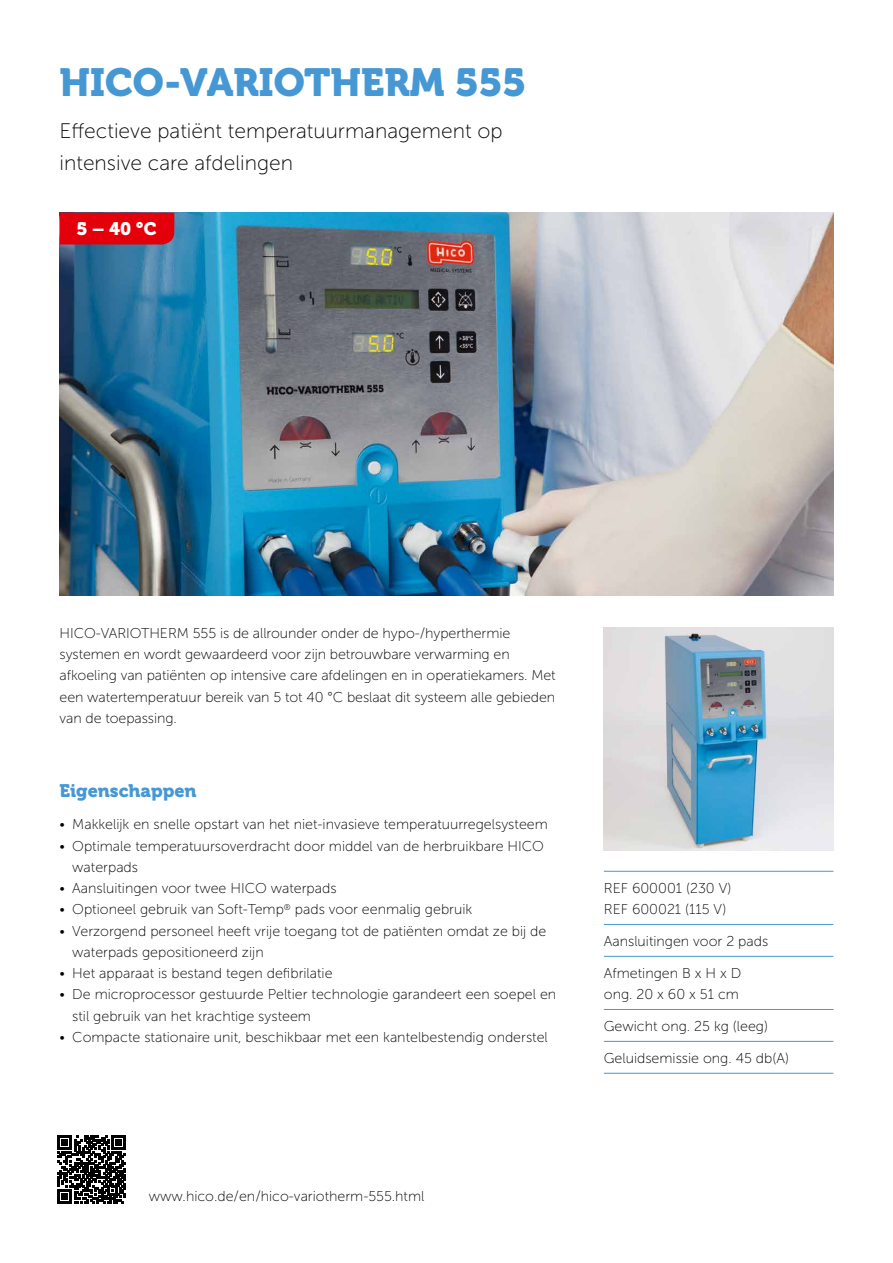
<style>
.page{position:relative;width:893px;height:1263px;background:#fff}
.page>*{position:absolute;margin:0;border:0;box-sizing:border-box;transform-origin:0 0}
.t1{font:39px "Museo 900";color:#4698d4}
.t2{font:21px/32px "Museo Sans 100";color:#000}
.t3{font:18px "Museo 900";color:#4698d4}
.t4{font:18px "Museo 900";color:#fff}
.t5{font:14.25px/21.3px "Museo Sans 100";color:#000}
</style>
<div class="page">
<img style="left:60px;top:213px;width:773px;height:382px">
<img style="left:604px;top:627px;width:229px;height:223px">
<div style="left:60px;top:213px;width:114px;height:31px;background:#e3000b"></div>
<hr style="left:604px;top:871px;width:229px;height:1px;background:#4698d4">
<hr style="left:604px;top:924px;width:229px;height:1px;background:#4698d4">
<hr style="left:604px;top:956px;width:229px;height:1px;background:#4698d4">
<hr style="left:604px;top:1009px;width:229px;height:1px;background:#4698d4">
<hr style="left:604px;top:1041px;width:229px;height:1px;background:#4698d4">
<hr style="left:604px;top:1073px;width:229px;height:1px;background:#4698d4">
<svg style="left:57px;top:1135px;width:69px;height:69px"></svg>
<h1 class="t1" style="left:60px;top:60px;width:468px">HICO-VARIOTHERM 555</h1>
<h2 class="t2" style="left:60px;top:115px;width:445px">Effectieve patiënt temperatuurmanagement op intensive care afdelingen</h2>
<p class="t4" style="left:76px;top:219px;width:82px">5 – 40 °C</p>
<p class="t5" style="left:60px;top:622px;width:498px">HICO-VARIOTHERM 555 is de allrounder onder de hypo-/hyperthermie systemen en wordt gewaardeerd voor zijn betrouwbare verwarming en afkoeling van patiënten op intensive care afdelingen en in operatiekamers. Met een watertemperatuur bereik van 5 tot 40 °C beslaat dit systeem alle gebieden van de toepassing.</p>
<p class="t3" style="left:60px;top:781px;width:139px">Eigenschappen</p>
<p class="t5" style="left:60px;top:814px;width:490px">• Makkelijk en snelle opstart van het niet-invasieve temperatuurregelsysteem</p>
<p class="t5" style="left:72px;top:835px;width:473px;text-indent:-13px">• Optimale temperatuursoverdracht door middel van de herbruikbare HICO waterpads</p>
<p class="t5" style="left:60px;top:878px;width:279px">• Aansluitingen voor twee HICO waterpads</p>
<p class="t5" style="left:60px;top:899px;width:414px">• Optioneel gebruik van Soft-Temp<sup>®</sup> pads voor eenmalig gebruik</p>
<p class="t5" style="left:72px;top:920px;width:476px;text-indent:-13px">• Verzorgend personeel heeft vrije toegang tot de patiënten omdat ze bij de waterpads gepositioneerd zijn</p>
<p class="t5" style="left:60px;top:963px;width:275px">• Het apparaat is bestand tegen defibrilatie</p>
<p class="t5" style="left:72px;top:984px;width:485px;text-indent:-13px">• De microprocessor gestuurde Peltier technologie garandeert een soepel en stil gebruik van het krachtige systeem</p>
<p class="t5" style="left:60px;top:1026px;width:490px">• Compacte stationaire unit, beschikbaar met een kantelbestendig onderstel</p>
<p class="t5" style="left:604px;top:878px;width:129px">REF 600001 (230 V)<br>REF 600021 (115 V)</p>
<p class="t5" style="left:604px;top:931px;width:166px">Aansluitingen voor 2 pads</p>
<p class="t5" style="left:604px;top:963px;width:139px">Afmetingen B x H x D ong. 20 x 60 x 51 cm</p>
<p class="t5" style="left:604px;top:1016px;width:166px">Gewicht ong. 25 kg (leeg)</p>
<p class="t5" style="left:604px;top:1048px;width:187px">Geluidsemissie ong. 45 db(A)</p>
<p class="t5" style="left:149px;top:1186px;width:277px">www.hico.de/en/hico-variotherm-555.html</p>
</div>
